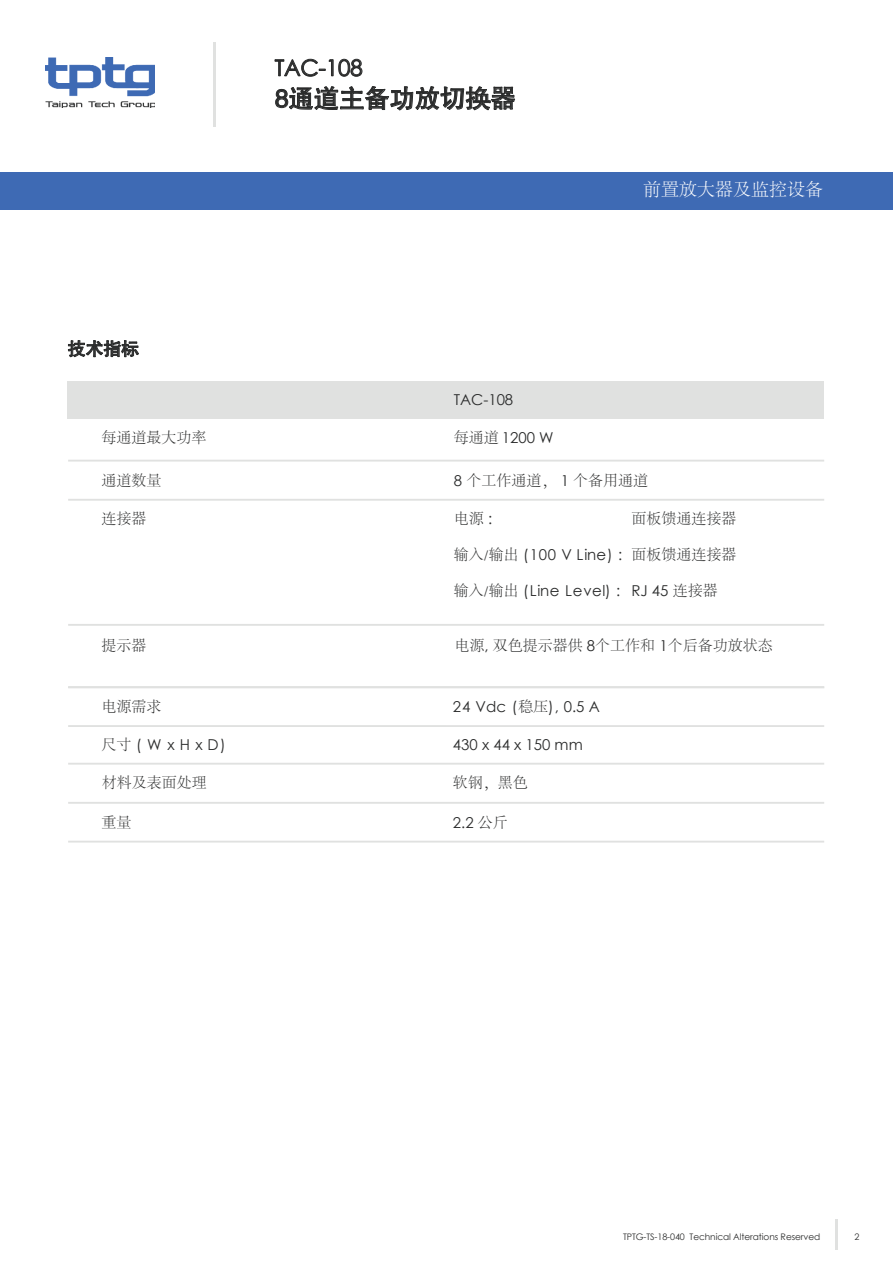
<style>
.page{position:relative;width:893px;height:1263px;background:#fff}
.page>*{position:absolute;margin:0;border:0;box-sizing:border-box;transform-origin:0 0}
.t1{font:25.5px "FZHTK GBK1 0";letter-spacing:-.01em;color:#2b2c2c}
.t2{font:22.5px "Century Gothic";letter-spacing:-.01em;color:#2b2c2c}
.t3{font:300 18px "Adobe Song Std";color:#fff}
.t4{font:18px "FZHTK GBK1 0";color:#2b2c2c}
.t5{font:300 15px "Adobe Song Std";color:#2b2c2c}
.t6{font:15px "Century Gothic";color:#2b2c2c}
.t7{font:15px "Century Gothic";letter-spacing:.055em;color:#2b2c2c}
.t8{font:9px "Century Gothic";letter-spacing:-.01em;color:#2b2c2c}
.s1{font-family:"Adobe Song Std";font-weight:300}
.s2{font-family:"Century Gothic";font-weight:400}
</style>
<div class="page">
<div style="left:68px;top:381px;width:756px;height:37px;background:#e0e1e0"></div>
<hr style="left:68px;top:460px;width:756px;height:2px;background:#e0e1e0">
<hr style="left:68px;top:499px;width:756px;height:2px;background:#e0e1e0">
<hr style="left:68px;top:624px;width:756px;height:2px;background:#e0e1e0">
<hr style="left:68px;top:725px;width:756px;height:2px;background:#e0e1e0">
<hr style="left:68px;top:763px;width:756px;height:2px;background:#e0e1e0">
<hr style="left:68px;top:802px;width:756px;height:2px;background:#e0e1e0">
<hr style="left:68px;top:686px;width:756px;height:2px;background:#e0e1e0">
<hr style="left:68px;top:841px;width:756px;height:1px;background:#e0e1e0">
<svg style="left:68px;top:340px;width:71px;height:17px"></svg>
<img style="left:45px;top:58px;width:110px;height:49px">
<hr style="left:213px;top:43px;width:3px;height:84px;background:#e0e1e0">
<hr style="left:835px;top:1219px;width:3px;height:31px;background:#e0e1e0">
<div style="left:0;top:172px;width:893px;height:37px;background:#3e6ab4"></div>
<svg style="left:275px;top:59px;width:241px;height:52px"></svg>
<h2 class="t2" style="left:275px;top:52px;width:90px">TAC-108</h2>
<p class="t4" style="left:68px;top:339px;width:73px">技术指标</p>
<p class="t5" style="left:102px;top:429px;width:106px">每通道最大功率</p>
<p class="t5" style="left:102px;top:472px;width:61px">通道数量</p>
<p class="t5" style="left:102px;top:510px;width:46px">连接器</p>
<h1 class="t1" style="left:275px;top:84px;width:243px">8通道主备功放切换器</h1>
<p class="t6" style="left:454px;top:389px;width:61px">TAC-108</p>
<p class="t3" style="left:643px;top:180px;width:182px">前置放大器及监控设备</p>
<p class="t6" style="left:454px;top:427px;width:101px"><span class="s1">每通道</span> 1200 W</p>
<p class="t5" style="left:454px;top:472px;width:196px"><span class="s2">8</span> 个工作通道， <span class="s2">1</span> 个备用通道</p>
<p class="t5" style="left:454px;top:510px;width:40px">电源 <span class="s2">:</span></p>
<p class="t6" style="left:454px;top:544px;width:170px"><span class="s1">输入/输出</span> (100 V Line) :</p>
<p class="t7" style="left:454px;top:580px;width:168px"><span class="s1">输入/输出</span> (Line Level) :</p>
<p class="t5" style="left:631px;top:510px;width:106px">面板馈通连接器</p>
<p class="t5" style="left:631px;top:546px;width:106px">面板馈通连接器</p>
<p class="t6" style="left:631px;top:580px;width:88px">RJ 45 <span class="s1">连接器</span></p>
<p class="t5" style="left:102px;top:637px;width:46px">提示器</p>
<p class="t5" style="left:454px;top:637px;width:320px">电源<span class="s2">,</span> 双色提示器供 <span class="s2">8</span>个工作和 <span class="s2">1</span>个后备功放状态</p>
<p class="t5" style="left:102px;top:698px;width:61px">电源需求</p>
<p class="t6" style="left:102px;top:734px;width:126px"><span class="s1">尺寸</span>(WxHxD)</p>
<p class="t5" style="left:102px;top:774px;width:107px">材料及表面处理</p>
<p class="t6" style="left:453px;top:696px;width:148px">24 Vdc (<span class="s1">稳压</span>), 0.5 A</p>
<p class="t6" style="left:453px;top:734px;width:131px">430 x 44 x 150 mm</p>
<p class="t5" style="left:453px;top:774px;width:76px">软钢，黑色</p>
<p class="t5" style="left:102px;top:814px;width:31px">重量</p>
<p class="t6" style="left:453px;top:811px;width:56px">2.2 <span class="s1">公斤</span></p>
<p class="t8" style="left:623px;top:1230px;width:199px">TPTG-TS-18-040 Technical Alterations Reserved</p>
<p class="t8" style="left:854px;top:1230px;width:6px">2</p>
</div>
